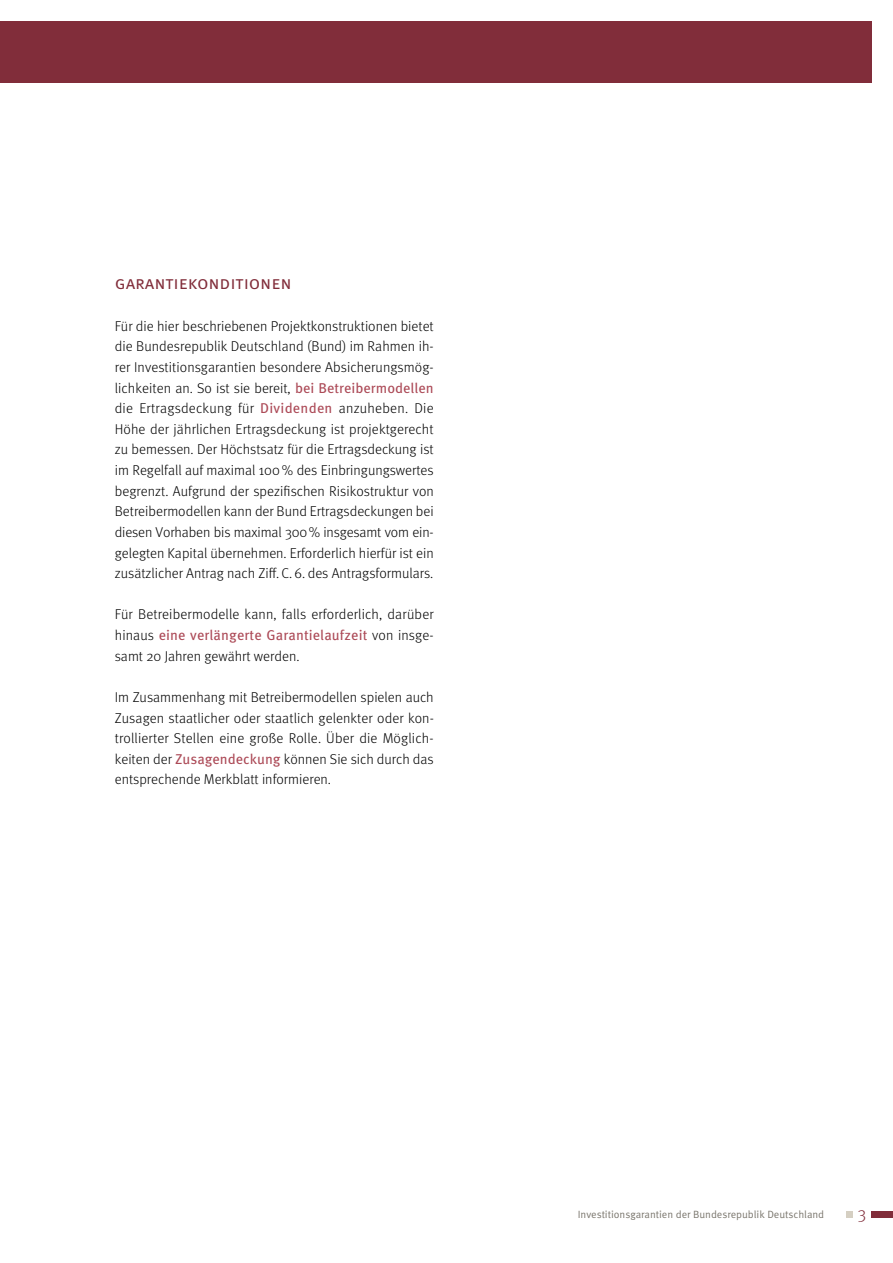
<style>
.page{position:relative;width:893px;height:1263px;background:#fff}
.page>*{position:absolute;margin:0;border:0;box-sizing:border-box;transform-origin:0 0}
.t1{font:18.3px "Meta Pro Norm";letter-spacing:-.01em;color:#812d3a}
.t2{font:300 17.25px "Meta Pro";color:#812d3a}
.t3{font:300 14.25px/20.5px "Meta Pro";color:#000;text-align:justify}
.t4{font:10.5px "Meta Pro Norm";letter-spacing:-.005em;color:#7a766d}
.s1{font-weight:400;color:#ac4a57}
</style>
<div class="page">
<div style="left:872px;top:1211px;width:21px;height:7px;background:#812d3a"></div>
<div style="left:846px;top:1211px;width:7px;height:7px;background:#d5cfc2"></div>
<div style="left:0;top:21px;width:872px;height:62px;background:#812d3a"></div>
<p class="t1" style="left:115px;top:269px;width:178px">garantiekonditionen</p>
<p class="t3" style="left:115px;top:315px;width:321px">Für die hier beschriebenen Projektkonstruktionen bietet die Bundesrepublik Deutschland (Bund) im Rahmen ih&shy;rer Investitionsgarantien besondere Absicherungsmög&shy;lichkeiten an. So ist sie bereit, <span class="s1">bei Betreibermodellen </span>die Ertragsdeckung für <span class="s1">Dividenden</span> anzuheben. Die Höhe der jährlichen Ertragsdeckung ist projektgerecht zu bemessen. Der Höchstsatz für die Ertragsdeckung ist im Regelfall auf maximal 100 % des Einbringungswertes begrenzt. Aufgrund der spezifischen Risikostruktur von Betreibermodellen kann der Bund Ertragsdeckungen bei diesen Vorhaben bis maximal 300% insgesamt vom ein&shy;gelegten Kapital übernehmen. Erforderlich hierfür ist ein zusätzlicher Antrag nach Ziff. C. 6. des Antragsformulars.</p>
<p class="t3" style="left:115px;top:603px;width:320px">Für Betreibermodelle kann, falls erforderlich, darüber hinaus <span class="s1">eine verlängerte Garantielaufzeit</span> von insge&shy;samt 20 Jahren gewährt werden.</p>
<p class="t3" style="left:115px;top:686px;width:321px">Im Zusammenhang mit Betreibermodellen spielen auch Zusagen staatlicher oder staatlich gelenkter oder kon&shy;trollierter Stellen eine große Rolle. Über die Möglich&shy;keiten der <span class="s1">Zusagendeckung</span> können Sie sich durch das entsprechende Merkblatt informieren.</p>
<p class="t4" style="left:578px;top:1206px;width:248px">Investitionsgarantien der Bundesrepublik Deutschland</p>
<p class="t2" style="left:858px;top:1200px;width:10px">3</p>
</div>
